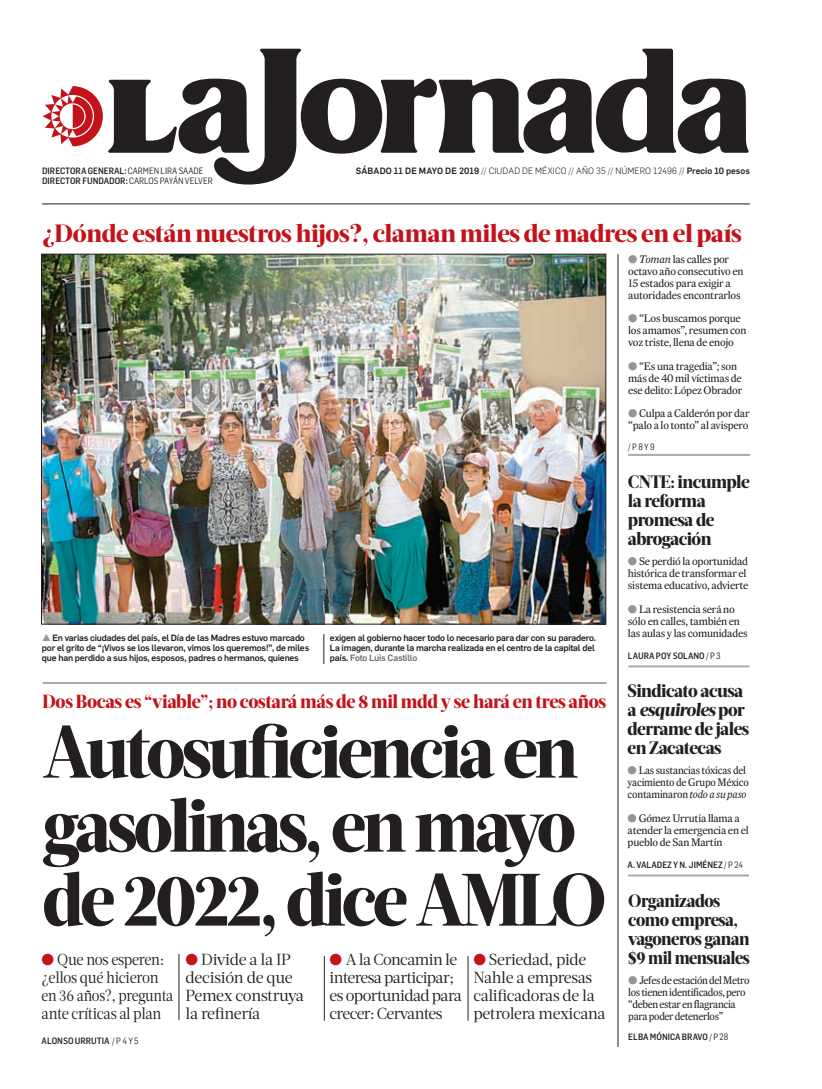
<style>
.page{position:relative;width:822px;height:1089px;background:#fff}
.page>*{position:absolute;margin:0;border:0;box-sizing:border-box;transform-origin:0 0}
.t1{font:800 74px/74px "Acta Headline";letter-spacing:-.05em;color:#231f20;scale:.94 1}
.t2{font:800 25px "Acta Headline";letter-spacing:-.015em;color:#c4121a}
.t3{font:800 19px "Acta Headline";letter-spacing:-.02em;color:#c4121a;scale:.95 1}
.t4{font:800 18px/19px "Acta Headline";letter-spacing:-.03em;color:#231f20;scale:.96 1}
.t5{font:800 18px/19px "Acta Headline";letter-spacing:-.03em;color:#231f20;scale:.93 1}
.t6{font:16px/18px "Acta Deck";letter-spacing:-.025em;color:#231f20}
.t7{font:16px/18px "Acta Deck";letter-spacing:-.025em;color:#231f20;scale:.9 1}
.t8{font:11px/12px "Expresso Tx";letter-spacing:-.02em;color:#231f20}
.t9{font:11px/12px "Expresso Tx";letter-spacing:-.02em;color:#231f20;scale:.96 1}
.t10{font:11px/12px "Expresso Tx";letter-spacing:-.02em;color:#231f20;scale:.95 1}
.t11{font:500 9px/10px "Flama";letter-spacing:-.02em;color:#231f20}
.t12{font:500 9px "Flama Semicond";color:#231f20}
.t13{font:300 9px "Flama";letter-spacing:.01em;color:#231f20}
.t14{font:9px "Flama Semicond";color:#231f20}
.s1{font-weight:400}
.s2{font-weight:500}
.s3{color:#939598}
.s4{color:#6c6d70}
.s5{color:#c4121a}
.s6{font-style:italic}
</style>
<div class="page">
<svg style="left:43px;top:49px;width:706px;height:136px"></svg>
<hr style="left:618px;top:254px;width:1px;height:793px;background:#231f20">
<img style="left:43px;top:256px;width:561px;height:366px">
<hr style="left:42px;top:204px;width:708px;height:1px;background:#231f20">
<hr style="left:324px;top:956px;width:1px;height:65px;background:#231f20">
<hr style="left:468px;top:956px;width:1px;height:65px;background:#231f20">
<hr style="left:179px;top:954px;width:1px;height:66px;background:#231f20">
<hr style="left:324px;top:634px;width:1px;height:30px;background:#231f20">
<hr style="left:628px;top:454px;width:122px;height:2px;background:#a8a9ad">
<hr style="left:628px;top:665px;width:121px;height:2px;background:#a8a9ad">
<hr style="left:628px;top:874px;width:121px;height:2px;background:#a8a9ad">
<hr style="left:43px;top:682px;width:564px;height:2px;background:#a8a9ad">
<p class="t12" style="left:42px;top:168px;width:163px">DIRECTORA GENERAL: <span class="s1">CARMEN LIRA SAADE</span></p>
<p class="t13" style="left:356px;top:168px;width:396px"><span class="s2">SÁBADO 11 DE MAYO DE 2019</span> // CIUDAD DE MÉXICO // AÑO 35 // NÚMERO 12496 // <span class="s2">Precio 10 pesos</span></p>
<p class="t12" style="left:42px;top:178px;width:172px">DIRECTOR FUNDADOR: <span class="s1">CARLOS PAYÁN VELVER</span></p>
<h2 class="t2" style="left:42px;top:224px;width:701px">¿Dónde están nuestros hijos?, claman miles de madres en el país</h2>
<p class="t11" style="left:42px;top:634px;width:269px"><span class="s3">▲</span> En varias ciudades del país, el Día de las Madres estuvo marcado por el grito de “¡Vivos se los llevaron, vimos los queremos!”, de miles que han perdido a sus hijos, esposos, padres o hermanos, quienes</p>
<p class="t11" style="left:330px;top:634px;width:268px">exigen al gobierno hacer todo lo necesario para dar con su paradero.<br>La imagen, durante la marcha realizada en el centro de la capital del país. <span class="s4">Foto Luis Castillo</span></p>
<h3 class="t3" style="left:42px;top:694px;width:595px">Dos Bocas es “viable”; no costará más de 8 mil mdd y se hará en tres años</h3>
<h1 class="t1" style="left:43px;top:721px;width:602px">Autosuficiencia en gasolinas, en mayo de 2022, dice AMLO</h1>
<h3 class="t7" style="left:42px;top:952px;width:148px"><span class="s5">●</span> Que nos esperen: ¿ellos qué hicieron en 36 años?, pregunta ante críticas al plan</h3>
<h3 class="t6" style="left:186px;top:952px;width:120px"><span class="s5">●</span> Divide a la IP decisión de que<br>Pemex construya la refinería</h3>
<h3 class="t6" style="left:329px;top:952px;width:134px"><span class="s5">●</span> A la Concamin le interesa participar; es oportunidad para crecer: Cervantes</h3>
<h3 class="t6" style="left:473px;top:952px;width:134px"><span class="s5">●</span> Seriedad, pide<br>Nahle a empresas calificadoras de la petrolera mexicana</h3>
<p class="t12" style="left:42px;top:1038px;width:99px">ALONSO URRUTIA <span class="s1">/ P 4 Y 5</span></p>
<p class="t8" style="left:628px;top:254px;width:117px"><span class="s3">●</span> <span class="s6">Toman</span> las calles por octavo año consecutivo en<br>15 estados para exigir a autoridades encontrarlos</p>
<p class="t8" style="left:628px;top:313px;width:120px"><span class="s3">●</span> “Los buscamos porque los amamos”, resumen con voz triste, llena de enojo</p>
<p class="t8" style="left:628px;top:361px;width:116px"><span class="s3">●</span> “Es una tragedia”; son más de 40 mil víctimas de ese delito: López Obrador</p>
<p class="t8" style="left:628px;top:408px;width:123px"><span class="s3">●</span> Culpa a Calderón por dar “palo a lo tonto” al avispero</p>
<p class="t14" style="left:628px;top:443px;width:28px">/ P 8 Y 9</p>
<h3 class="t4" style="left:628px;top:473px;width:128px">CNTE: incumple la reforma promesa de abrogación</h3>
<p class="t8" style="left:628px;top:556px;width:122px"><span class="s3">●</span> Se perdió la oportunidad histórica de transformar el sistema educativo, advierte</p>
<p class="t8" style="left:628px;top:604px;width:121px"><span class="s3">●</span> La resistencia será no sólo en calles, también en las aulas y las comunidades</p>
<p class="t12" style="left:628px;top:652px;width:94px">LAURA POY SOLANO <span class="s1">/ P 3</span></p>
<h3 class="t4" style="left:628px;top:683px;width:128px">Sindicato acusa a <span class="s6">esquiroles</span> por derrame de jales en Zacatecas</h3>
<p class="t10" style="left:628px;top:765px;width:129px"><span class="s3">●</span> Las sustancias tóxicas del yacimiento de Grupo México contaminaron <span class="s6">todo a su paso</span></p>
<p class="t8" style="left:628px;top:813px;width:123px"><span class="s3">●</span> Gómez Urrutia llama a atender la emergencia en el pueblo de San Martín</p>
<p class="t12" style="left:628px;top:862px;width:117px">A. VALADEZ Y N. JIMÉNEZ <span class="s1">/ P 24</span></p>
<h3 class="t5" style="left:628px;top:893px;width:132px">Organizados como empresa, vagoneros ganan $9 mil mensuales</h3>
<p class="t9" style="left:628px;top:975px;width:128px"><span class="s3">●</span> Jefes de estación del Metro los tienen identificados, pero “deben estar en flagrancia para poder detenerlos”</p>
<p class="t12" style="left:628px;top:1034px;width:101px">ELBA MÓNICA BRAVO <span class="s1">/ P 28</span></p>
</div>
